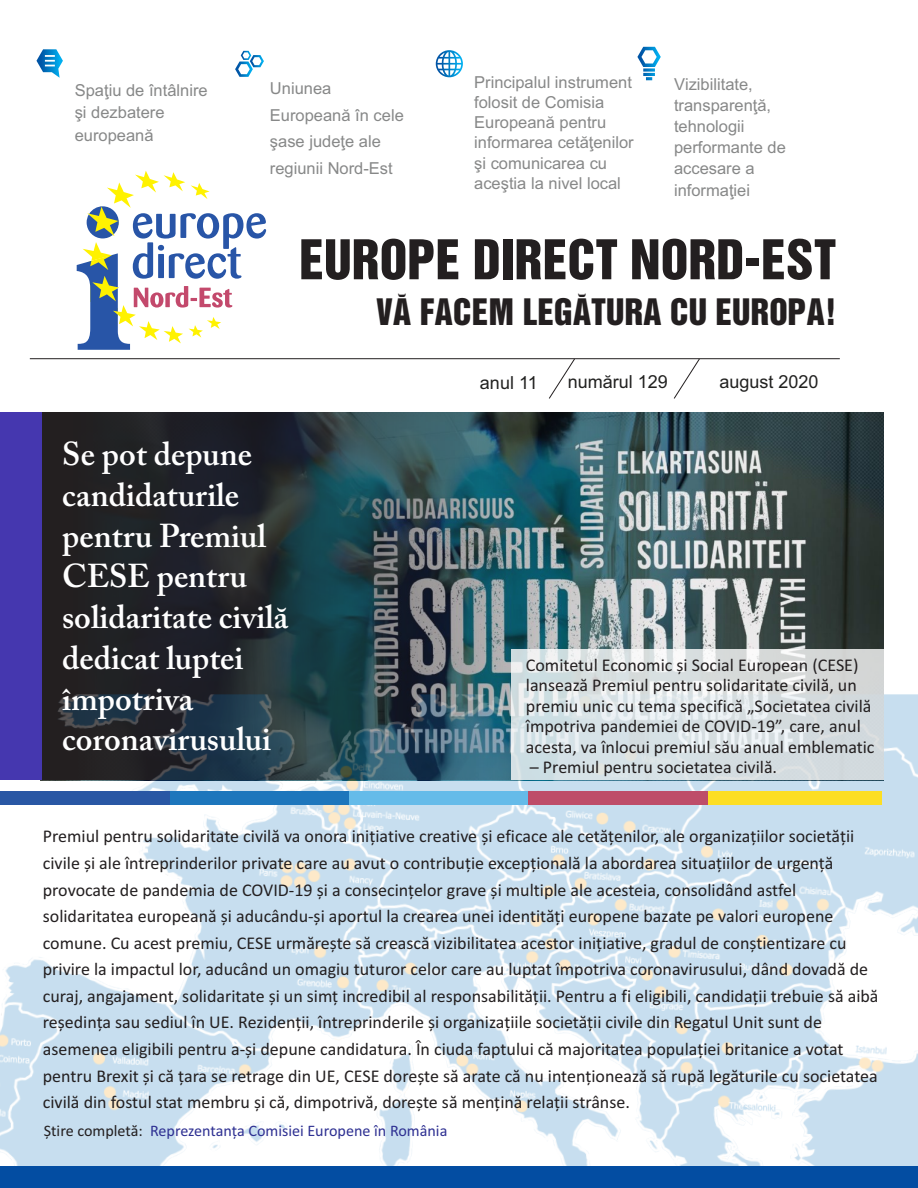
<style>
.page{position:relative;width:918px;height:1188px;background:#fff}
.page>*{position:absolute;margin:0;border:0;box-sizing:border-box;transform-origin:0 0}
.t1{font:50.1px "Helvetica Inserat LT";color:#231f20}
.t2{font:33.45px "Helvetica Inserat LT";color:#231f20}
.t3{font:600 32.85px/40.8px "Adobe Caslon Pro";color:#fff}
.t4{font:18px/26.5px "Calibri";color:#231f20}
.t5{font:18px "Arial";color:#212120}
.t6{font:16.5px/20.1px "Arial";color:#878888}
.t7{font:16.05px "Calibri";color:#2e3092}
.t8{font:8.4px "Helvetica Inserat LT";color:#231f20;scale:1.9 1}
.s1{color:#231f20}
</style>
<div class="page">
<svg style="left:322px;top:413px;width:560px;height:281px;background:#50686c"></svg>
<img style="left:0;top:694px;width:918px;height:472px">
<svg style="left:77px;top:171px;width:189px;height:179px"></svg>
<svg style="left:36px;top:49px;width:27px;height:29px"></svg>
<svg style="left:235px;top:51px;width:29px;height:26px"></svg>
<svg style="left:436px;top:50px;width:27px;height:27px"></svg>
<svg style="left:637px;top:47px;width:24px;height:33px"></svg>
<div style="left:0;top:792px;width:170px;height:13px;background:#2957a4"></div>
<div style="left:170px;top:792px;width:179px;height:13px;background:#1d76bc"></div>
<div style="left:349px;top:792px;width:180px;height:13px;background:#65bbe9"></div>
<div style="left:529px;top:792px;width:179px;height:13px;background:#be4d69"></div>
<div style="left:708px;top:792px;width:173px;height:13px;background:#fcde24"></div>
<hr style="left:30px;top:358px;width:810px;height:1px;background:#231f20">
<svg style="left:548px;top:358px;width:28px;height:41px"></svg>
<svg style="left:673px;top:358px;width:27px;height:41px"></svg>
<div style="left:0;top:1166px;width:918px;height:22px;background:#034da2"></div>
<div style="left:0;top:413px;width:41px;height:367px;background:#4537af"></div>
<div style="left:29px;top:407px;width:293px;height:378px;background:#231f20;opacity:0"></div>
<svg style="left:511px;top:650px;width:373px;height:130px;background:#dae1e4"></svg>
<p class="t6" style="left:75px;top:80px;width:135px;line-height:22.5px">Spaţiu de întâlnire şi dezbatere europeană</p>
<p class="t6" style="left:474px;top:74px;width:161px">Principalul instrument folosit de Comisia<br>Europeană pentru informarea cetăţenilor şi comunicarea cu aceştia la nivel local</p>
<p class="t6" style="left:674px;top:75px;width:113px;line-height:21.1px">Vizibilitate, transparenţă, tehnologii performante de accesare a informaţiei</p>
<h1 class="t1" style="left:300px;top:242px;width:539px">EUROPE DIRECT NORD-EST</h1>
<h2 class="t2" style="left:376px;top:300px;width:462px">VA FACEM LEGATURA CU EUROPA!</h2>
<p class="t6" style="left:270px;top:77px;width:135px;line-height:26.5px">Uniunea<br>Europeană în cele şase judeţe ale regiunii Nord-Est</p>
<p class="t8" style="left:406px;top:293px;width:4px;rotate:90deg">)</p>
<p class="t8" style="left:586px;top:293px;width:4px;rotate:90deg">)</p>
<h3 class="t3" style="left:62px;top:437px;width:228px">Se pot depune candidaturile pentru Premiul<br>CESE pentru solidaritate civilă dedicat luptei împotriva coronavirusului</h3>
<p class="t5" style="left:480px;top:376px;width:59px">anul 11</p>
<p class="t5" style="left:568px;top:375px;width:102px">numărul 129</p>
<p class="t5" style="left:720px;top:375px;width:101px">august 2020</p>
<p class="t4" style="left:526px;top:656px;width:350px;line-height:20.4px">Comitetul Economic și Social European (CESE) lansează Premiul pentru solidaritate civilă, un premiu unic cu tema specifică „Societatea civilă împotriva pandemiei de COVID-19”, care, anul acesta, va înlocui premiul său anual emblematic</p>
<p class="t4" style="left:530px;top:755px;width:249px">– Premiul pentru societatea civilă.</p>
<p class="t4" style="left:43px;top:825px;width:837px">Premiul pentru solidaritate civilă va onora inițiative creative și eficace ale cetățenilor, ale organizațiilor societății civile și ale întreprinderilor private care au avut o contribuție excepțională la abordarea situațiilor de urgență provocate de pandemia de COVID-19 și a consecințelor grave și multiple ale acesteia, consolidând astfel solidaritatea europeană și aducându-și aportul la crearea unei identități europene bazate pe valori europene comune. Cu acest premiu, CESE urmărește să crească vizibilitatea acestor inițiative, gradul de conștientizare cu privire la impactul lor, aducând un omagiu tuturor celor care au luptat împotriva coronavirusului, dând dovadă de curaj, angajament, solidaritate și un simț incredibil al responsabilității. Pentru a fi eligibili, candidații trebuie să aibă reședința sau sediul în UE. Rezidenții, întreprinderile și organizațiile societății civile din Regatul Unit sunt de asemenea eligibili pentru a-și depune candidatura. În ciuda faptului că majoritatea populației britanice a votat pentru Brexit și că țara se retrage din UE, CESE dorește să arate că nu intenționează să rupă legăturile cu societatea civilă din fostul stat membru și că, dimpotrivă, dorește să mențină relații strânse.</p>
<p class="t7" style="left:44px;top:1124px;width:405px"><span class="s1">Știre completă:</span> Reprezentanța Comisiei Europene în România</p>
</div>
